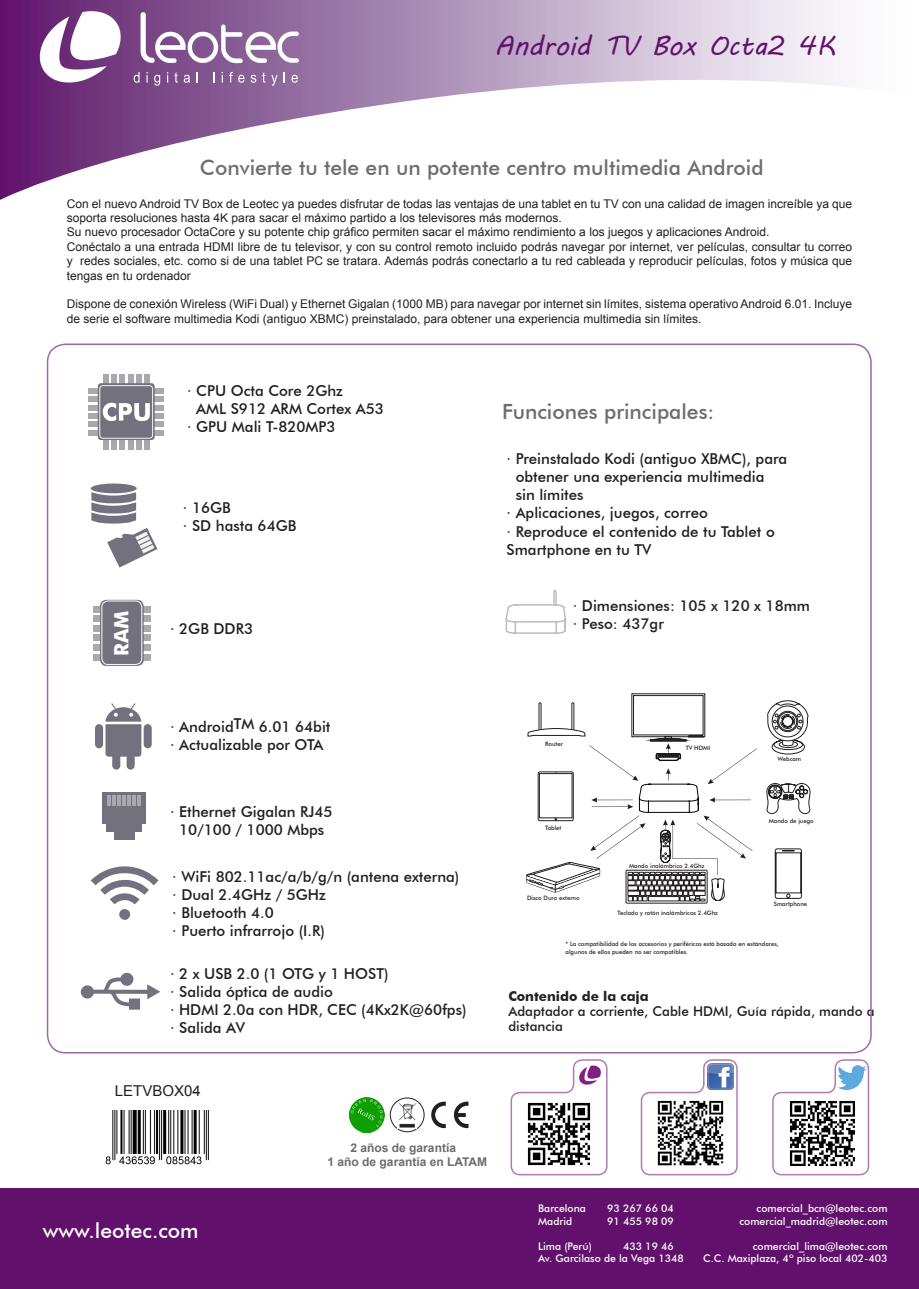
<style>
.page{position:relative;width:919px;height:1289px;background:#fff}
.page>*{position:absolute;margin:0;border:0;box-sizing:border-box;transform-origin:0 0}
.t1{font:27px "MV Boli";color:#61116c}
.t2{font:500 21px "Futura BT";color:#6c6d70}
.t3{font:500 21px "Futura BT";color:#fff}
.t4{font:700 19.8px "Futura BT";color:#fff}
.t5{font:500 15px/18px "Futura BT";color:#231f20}
.t6{font:15px "Arial";color:#231f20}
.t7{font:500 13.5px/15px "Futura BT";color:#231f20}
.t8{font:700 13.5px "Futura BT";color:#231f20}
.t9{font:12px/14.4px "Arial";color:#231f20}
.t10{font:700 12px "Arial";color:#6c6d70}
.t11{font:500 10.5px "Futura BT";color:#fff}
.t12{font:500 6px/7.2px "Futura BT";color:#231f20}
.s1{font-style:inherit}
</style>
<div class="page">
<svg style="left:0;top:0;width:840px;height:200px"></svg>
<div style="left:0;top:1188px;width:918px;height:100px;background:#61116c"></div>
<svg style="left:431px;top:1101px;width:37px;height:27px"></svg>
<svg style="left:390px;top:1097px;width:34px;height:34px"></svg>
<div style="left:390px;top:1097px;width:34px;height:34px;border:1px solid #231f20;border-radius:50%"></div>
<img style="left:398px;top:1102px;width:18px;height:26px">
<img style="left:350px;top:1097px;width:34px;height:35px">
<svg style="left:640px;top:1059px;width:98px;height:117px"></svg>
<svg style="left:772px;top:1059px;width:97px;height:117px"></svg>
<img style="left:707px;top:1063px;width:26px;height:26px">
<img style="left:837px;top:1065px;width:29px;height:24px">
<svg style="left:526px;top:693px;width:285px;height:210px"></svg>
<div style="left:103px;top:374px;width:5px;height:15px;background:#a8a9ad"></div>
<div style="left:111px;top:374px;width:6px;height:15px;background:#a8a9ad"></div>
<div style="left:120px;top:374px;width:5px;height:15px;background:#a8a9ad"></div>
<div style="left:128px;top:374px;width:5px;height:15px;background:#a8a9ad"></div>
<div style="left:136px;top:374px;width:6px;height:15px;background:#a8a9ad"></div>
<div style="left:145px;top:374px;width:5px;height:15px;background:#a8a9ad"></div>
<div style="left:103px;top:434px;width:5px;height:15px;background:#a8a9ad"></div>
<div style="left:111px;top:434px;width:6px;height:15px;background:#a8a9ad"></div>
<div style="left:120px;top:434px;width:5px;height:15px;background:#a8a9ad"></div>
<div style="left:128px;top:434px;width:5px;height:15px;background:#a8a9ad"></div>
<div style="left:136px;top:434px;width:6px;height:15px;background:#a8a9ad"></div>
<div style="left:145px;top:434px;width:5px;height:15px;background:#a8a9ad"></div>
<div style="left:148px;top:388px;width:16px;height:6px;background:#a8a9ad"></div>
<div style="left:148px;top:397px;width:16px;height:5px;background:#a8a9ad"></div>
<div style="left:148px;top:405px;width:16px;height:5px;background:#a8a9ad"></div>
<div style="left:148px;top:413px;width:16px;height:5px;background:#a8a9ad"></div>
<div style="left:148px;top:421px;width:16px;height:6px;background:#a8a9ad"></div>
<div style="left:148px;top:430px;width:16px;height:5px;background:#a8a9ad"></div>
<div style="left:88px;top:388px;width:15px;height:6px;background:#a8a9ad"></div>
<div style="left:88px;top:397px;width:15px;height:5px;background:#a8a9ad"></div>
<div style="left:88px;top:405px;width:15px;height:5px;background:#a8a9ad"></div>
<div style="left:88px;top:413px;width:15px;height:5px;background:#a8a9ad"></div>
<div style="left:88px;top:421px;width:15px;height:6px;background:#a8a9ad"></div>
<div style="left:88px;top:430px;width:15px;height:5px;background:#a8a9ad"></div>
<div style="left:98px;top:383px;width:57px;height:57px;background:#72717d;border-radius:3px"></div>
<div style="left:99px;top:385px;width:54px;height:53px;border:1px solid #f2f3f4;border-radius:3px"></div>
<svg style="left:103px;top:403px;width:47px;height:18px"></svg>
<div style="left:91px;top:483px;width:46px;height:10px;background:#72717d;border-radius:50%"></div>
<svg style="left:91px;top:492px;width:66px;height:75px"></svg>
<div style="left:133px;top:606px;width:18px;height:6px;background:#a8a9ad"></div>
<div style="left:133px;top:615px;width:18px;height:6px;background:#a8a9ad"></div>
<div style="left:133px;top:625px;width:18px;height:6px;background:#a8a9ad"></div>
<div style="left:133px;top:635px;width:18px;height:6px;background:#a8a9ad"></div>
<div style="left:133px;top:644px;width:18px;height:6px;background:#a8a9ad"></div>
<div style="left:133px;top:654px;width:18px;height:6px;background:#a8a9ad"></div>
<div style="left:94px;top:606px;width:17px;height:6px;background:#a8a9ad"></div>
<div style="left:94px;top:615px;width:17px;height:6px;background:#a8a9ad"></div>
<div style="left:94px;top:625px;width:17px;height:6px;background:#a8a9ad"></div>
<div style="left:94px;top:635px;width:17px;height:6px;background:#a8a9ad"></div>
<div style="left:94px;top:644px;width:17px;height:6px;background:#a8a9ad"></div>
<div style="left:94px;top:654px;width:17px;height:6px;background:#a8a9ad"></div>
<div style="left:100px;top:600px;width:44px;height:66px;background:#72717d;border-radius:6px"></div>
<div style="left:101px;top:600px;width:41px;height:65px;border:1px solid #f2f3f4;border-radius:6px"></div>
<svg style="left:95px;top:703px;width:57px;height:66px"></svg>
<div style="left:102px;top:792px;width:44px;height:31px;background:#72717d"></div>
<div style="left:113px;top:823px;width:21px;height:16px;background:#72717d"></div>
<div style="left:106px;top:818px;width:36px;height:13px;background:#72717d"></div>
<hr style="left:107px;top:795px;width:4px;height:11px;background:#a8a9ad">
<hr style="left:112px;top:795px;width:4px;height:11px;background:#a8a9ad">
<svg style="left:117px;top:795px;width:23px;height:11px"></svg>
<svg style="left:91px;top:866px;width:67px;height:54px"></svg>
<svg style="left:81px;top:972px;width:79px;height:37px"></svg>
<svg style="left:510px;top:1059px;width:98px;height:117px"></svg>
<img style="left:28px;top:4px;width:284px;height:85px">
<img style="left:578px;top:1063px;width:23px;height:23px">
<img style="left:105px;top:1110px;width:104px;height:55px">
<svg style="left:505px;top:589px;width:62px;height:45px"></svg>
<h1 class="t1" style="left:495px;top:28px;width:342px">Android TV Box Octa2 4K</h1>
<h2 class="t2" style="left:200px;top:154px;width:565px">Convierte tu tele en un potente centro multimedia Android</h2>
<p class="t9" style="left:67px;top:196px;width:786px">Con el nuevo Android TV Box de Leotec ya puedes disfrutar de todas las ventajas de una tablet en tu TV con una calidad de imagen increíble ya que soporta resoluciones hasta 4K para sacar el máximo partido a los televisores más modernos.<br>Su nuevo procesador OctaCore y su potente chip gráfico permiten sacar el máximo rendimiento a los juegos y aplicaciones Android.<br>Conéctalo a una entrada HDMI libre de tu televisor, y con su control remoto incluido podrás navegar por internet, ver películas, consultar tu correo y redes sociales, etc. como si de una tablet PC se tratara. Además podrás conectarlo a tu red cableada y reproducir películas, fotos y música que tengas en tu ordenador</p>
<p class="t9" style="left:67px;top:297px;width:786px">Dispone de conexión Wireless (WiFi Dual) y Ethernet Gigalan (1000 MB) para navegar por internet sin límites, sistema operativo Android 6.01. Incluye de serie el software multimedia Kodi (antiguo XBMC) preinstalado, para obtener una experiencia multimedia sin límites.</p>
<h3 class="t4" style="left:109px;top:655px;width:47px;rotate:-90deg">RAM</h3>
<p class="t5" style="left:187px;top:381px;width:157px">· CPU Octa Core 2Ghz</p>
<p class="t5" style="left:196px;top:399px;width:189px">AML S912 ARM Cortex A53</p>
<p class="t5" style="left:187px;top:417px;width:150px">· GPU Mali T-820MP3</p>
<p class="t5" style="left:183px;top:499px;width:115px">· 16GB<br>· SD hasta 64GB</p>
<p class="t5" style="left:170px;top:619px;width:84px">· 2GB DDR3</p>
<h2 class="t2" style="left:502px;top:399px;width:214px">Funciones principales:</h2>
<p class="t5" style="left:506px;top:450px;width:282px">· Preinstalado Kodi (antiguo XBMC), para</p>
<p class="t5" style="left:515px;top:468px;width:250px">obtener una experiencia multimedia</p>
<p class="t5" style="left:515px;top:486px;width:69px">sin límites</p>
<p class="t5" style="left:506px;top:504px;width:203px">· Aplicaciones, juegos, correo</p>
<p class="t5" style="left:506px;top:522px;width:270px">· Reproduce el contenido de tu Tablet o</p>
<p class="t5" style="left:506px;top:540px;width:146px">Smartphone en tu TV</p>
<p class="t5" style="left:573px;top:596px;width:238px"><span class="s1">·</span> Dimensiones: 105 x 120 x 18mm · Peso: 437gr</p>
<p class="t5" style="left:170px;top:718px;width:162px">· AndroidTM 6.01 64bit · Actualizable por OTA</p>
<p class="t5" style="left:170px;top:802px;width:164px;text-align:center">· Ethernet Gigalan RJ45<br>10/100 / 1000 Mbps</p>
<p class="t5" style="left:172px;top:868px;width:288px">· WiFi 802.11ac/a/b/g/n (antena externa) · Dual 2.4GHz / 5GHz<br>· Bluetooth 4.0<br>· Puerto infrarrojo (I.R)</p>
<p class="t5" style="left:170px;top:964px;width:298px">· 2 x USB 2.0 (1 OTG y 1 HOST)<br>· Salida óptica de audio<br>· HDMI 2.0a con HDR, CEC (4Kx2K@60fps) · Salida AV</p>
<p class="t6" style="left:115px;top:1080px;width:87px">LETVBOX04</p>
<h2 class="t3" style="left:43px;top:1217px;width:157px">www.leotec.com</h2>
<p class="t10" style="left:350px;top:1138px;width:107px">2 años de garantía</p>
<p class="t10" style="left:327px;top:1153px;width:161px">1 año de garantía en LATAM</p>
<p class="t12" style="left:545px;top:740px;width:19px">Router</p>
<p class="t12" style="left:545px;top:824px;width:18px">Tablet</p>
<p class="t12" style="left:527px;top:894px;width:54px">Disco Duro externo</p>
<p class="t12" style="left:685px;top:744px;width:26px">TV HDMI</p>
<p class="t12" style="left:629px;top:861px;width:77px">Mando inalámbrico 2.4Ghz</p>
<p class="t12" style="left:617px;top:909px;width:102px">Teclado y ratón inalámbricos 2.4Ghz</p>
<p class="t12" style="left:777px;top:755px;width:25px">Webcam</p>
<p class="t12" style="left:768px;top:817px;width:47px">Mando de juego</p>
<p class="t12" style="left:773px;top:900px;width:35px">Smartphone</p>
<p class="t12" style="left:565px;top:940px;width:215px">* La compatibilidad de los accesorios y periféricos está basada en estándares, algunos de ellos pueden no ser compatibles.</p>
<p class="t8" style="left:508px;top:988px;width:142px">Contenido de la caja</p>
<p class="t7" style="left:508px;top:1004px;width:367px">Adaptador a corriente, Cable HDMI, Guía rápida, mando a distancia</p>
<p class="t11" style="left:538px;top:1201px;width:49px">Barcelona</p>
<p class="t11" style="left:607px;top:1201px;width:68px">93 267 66 04</p>
<p class="t11" style="left:756px;top:1201px;width:132px">comercial_bcn@leotec.com</p>
<p class="t11" style="left:538px;top:1214px;width:36px">Madrid</p>
<p class="t11" style="left:607px;top:1214px;width:68px">91 455 98 09</p>
<p class="t11" style="left:739px;top:1214px;width:149px">comercial_madrid@leotec.com</p>
<p class="t11" style="left:538px;top:1239px;width:55px">Lima (Perú)</p>
<p class="t11" style="left:623px;top:1239px;width:52px">433 19 46</p>
<p class="t11" style="left:752px;top:1239px;width:136px">comercial_lima@leotec.com</p>
<p class="t11" style="left:538px;top:1252px;width:147px">Av. Garcilaso de la Vega 1348</p>
<p class="t11" style="left:703px;top:1252px;width:186px">C.C. Maxiplaza, 4º piso local 402-403</p>
</div>
